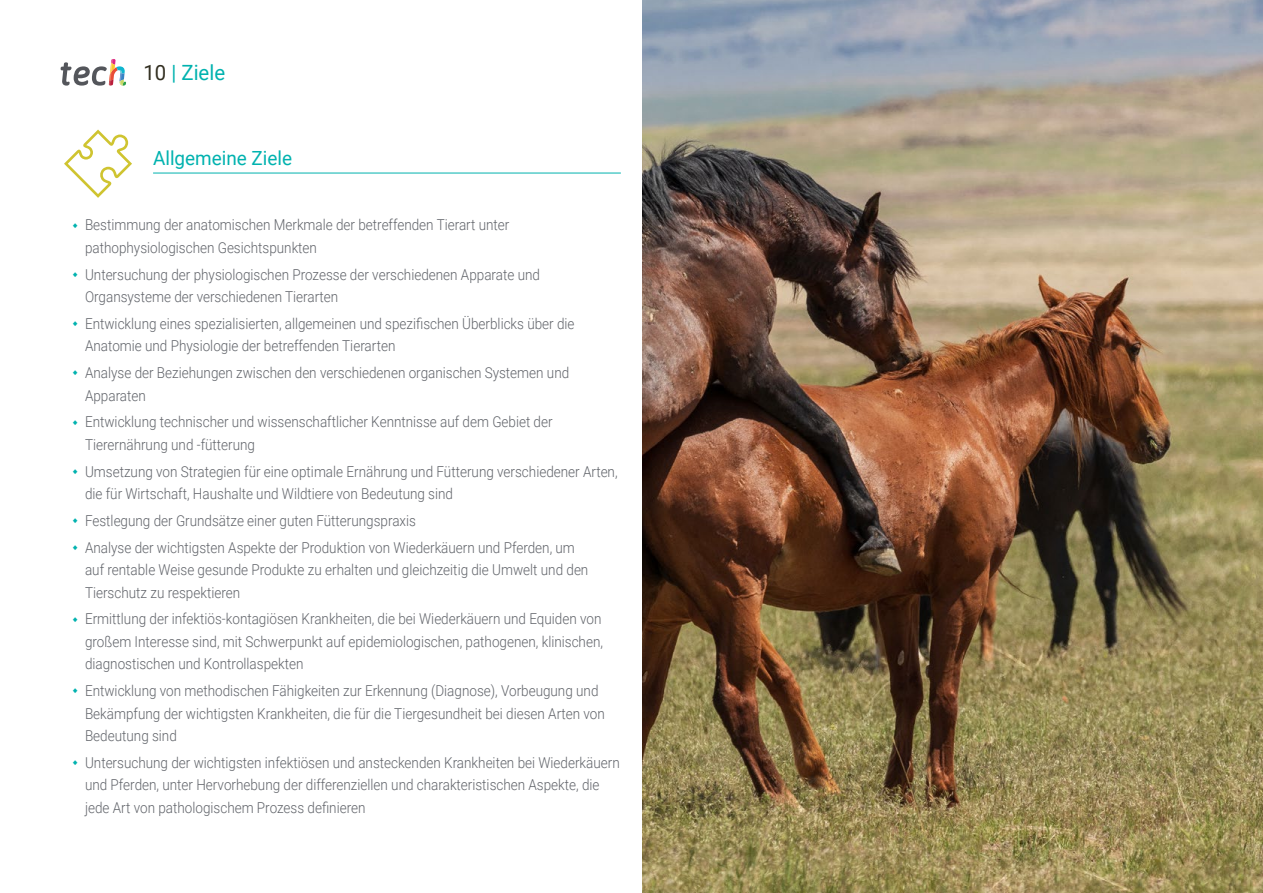
<style>
.page{position:relative;width:1263px;height:893px;background:#fff}
.page>*{position:absolute;margin:0;border:0;box-sizing:border-box;transform-origin:0 0}
.t1{font:21px "Roboto";color:#00b2af}
.t2{font:19.5px "Roboto";color:#00b2af}
.t3{font:300 15px/22.5px "Roboto";color:#61646a;scale:.9 1}
.s1{color:#312e20}
</style>
<div class="page">
<hr style="left:153px;top:173px;width:468px;height:1px;background:#00b2af">
<svg style="left:64px;top:130px;width:68px;height:68px"></svg>
<svg style="left:61px;top:59px;width:65px;height:27px"></svg>
<img style="left:642px;top:0;width:621px;height:893px">
<h1 class="t1" style="left:144px;top:57px;width:83px"><span class="s1">10</span> | Ziele</h1>
<h2 class="t2" style="left:153px;top:144px;width:141px">Allgemeine Ziele</h2>
<p class="t3" style="left:85px;top:213px;width:473px">Bestimmung der anatomischen Merkmale der betreffenden Tierart unter pathophysiologischen Gesichtspunkten</p>
<p class="t3" style="left:85px;top:262px;width:507px">Untersuchung der physiologischen Prozesse der verschiedenen Apparate und<br>Organsysteme der verschiedenen Tierarten</p>
<p class="t3" style="left:85px;top:312px;width:545px">Entwicklung eines spezialisierten, allgemeinen und spezifischen Überblicks über die<br>Anatomie und Physiologie der betreffenden Tierarten</p>
<p class="t3" style="left:85px;top:361px;width:539px">Analyse der Beziehungen zwischen den verschiedenen organischen Systemen und<br>Apparaten</p>
<p class="t3" style="left:85px;top:410px;width:521px">Entwicklung technischer und wissenschaftlicher Kenntnisse auf dem Gebiet der<br>Tierernährung und -fütterung</p>
<p class="t3" style="left:85px;top:459px;width:593px">Umsetzung von Strategien für eine optimale Ernährung und Fütterung verschiedener Arten, die für Wirtschaft, Haushalte und Wildtiere von Bedeutung sind</p>
<p class="t3" style="left:85px;top:507px;width:546px;line-height:26.7px">Festlegung der Grundsätze einer guten Fütterungspraxis<br>Analyse der wichtigsten Aspekte der Produktion von Wiederkäuern und Pferden, um</p>
<p class="t3" style="left:85px;top:558px;width:561px">auf rentable Weise gesunde Produkte zu erhalten und gleichzeitig die Umwelt und den<br>Tierschutz zu respektieren</p>
<p class="t3" style="left:85px;top:607px;width:577px;text-align:justify">Ermittlung der infektiös-kontagiösen Krankheiten, die bei Wiederkäuern und Equiden von großem Interesse sind, mit Schwerpunkt auf epidemiologischen, pathogenen, klinischen, diagnostischen und Kontrollaspekten</p>
<p class="t3" style="left:85px;top:679px;width:579px">Entwicklung von methodischen Fähigkeiten zur Erkennung (Diagnose), Vorbeugung und<br>Bekämpfung der wichtigsten Krankheiten, die für die Tiergesundheit bei diesen Arten von<br>Bedeutung sind</p>
<p class="t3" style="left:85px;top:751px;width:596px">Untersuchung der wichtigsten infektiösen und ansteckenden Krankheiten bei Wiederkäuern und Pferden, unter Hervorhebung der differenziellen und charakteristischen Aspekte, die jede Art von pathologischem Prozess definieren</p>
</div>
